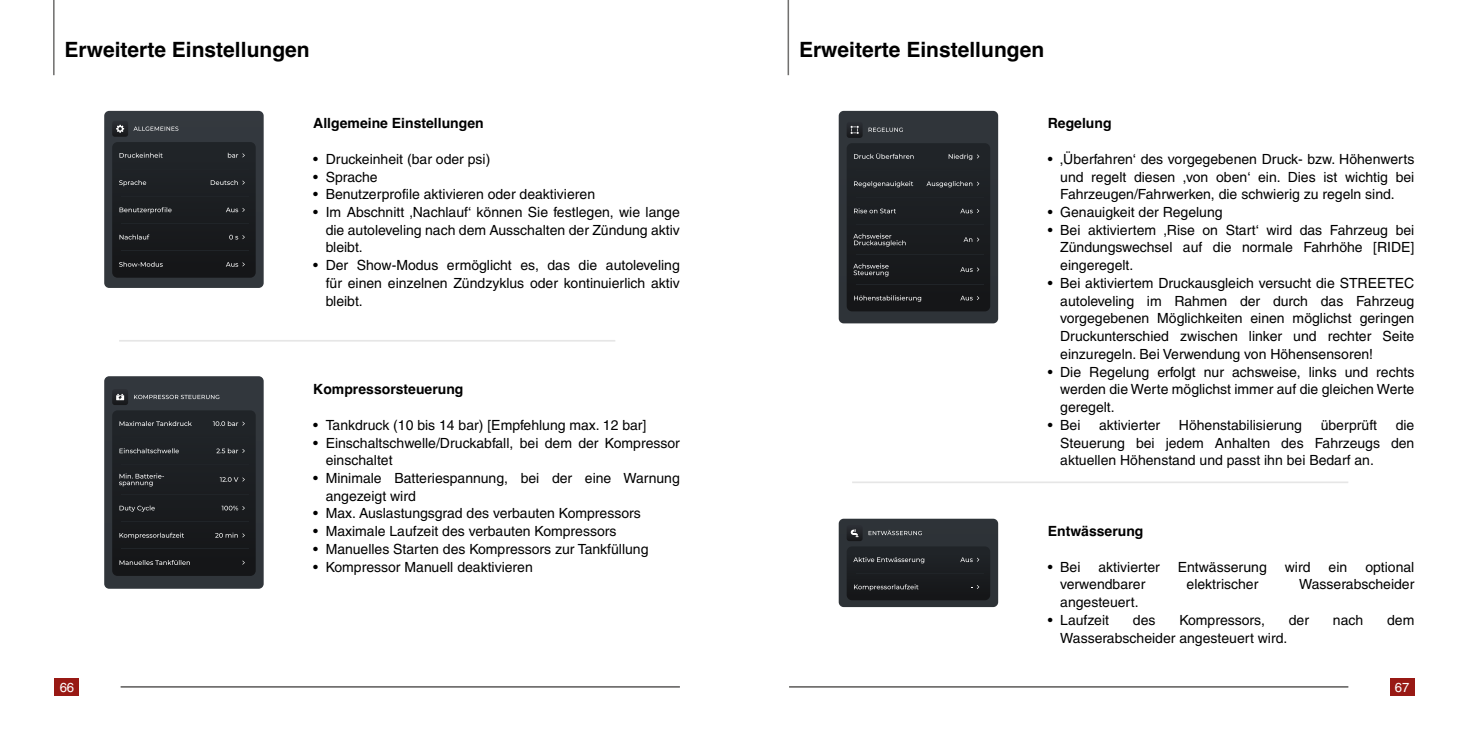
<style>
.page{position:relative;width:1469px;height:735px;background:#fff}
.page>*{position:absolute;margin:0;border:0;box-sizing:border-box;transform-origin:0 0}
.t1{font:700 21px "Helvetica";color:#000}
.t2{font:14px/17.7px "Helvetica";color:#000;text-align:justify}
.t3{font:14px/17.7px "Helvetica";color:#020203;text-align:justify}
.t4{font:700 14px "Helvetica";color:#000}
.t5{font:13.12px "Helvetica";color:#fff}
</style>
<div class="page">
<hr style="left:53px;top:0;width:2px;height:75px;background:#71706f">
<hr style="left:119px;top:340px;width:496px;height:1px;background:#000">
<hr style="left:787px;top:0;width:2px;height:75px;background:#71706f">
<svg style="left:104px;top:111px;width:160px;height:177px;background:#272a2e"></svg>
<svg style="left:104px;top:376px;width:160px;height:212px;background:#2a2d31"></svg>
<svg style="left:838px;top:111px;width:160px;height:212px;background:#2f3235"></svg>
<svg style="left:838px;top:518px;width:160px;height:88px;background:#2a2e31"></svg>
<hr style="left:852px;top:481px;width:496px;height:2px;background:#000">
<hr style="left:121px;top:685px;width:559px;height:2px;background:#71706f">
<div style="left:55px;top:677px;width:24px;height:18px;background:#981914"></div>
<hr style="left:789px;top:685px;width:559px;height:2px;background:#71706f">
<div style="left:1389px;top:677px;width:25px;height:18px;background:#981914"></div>
<h1 class="t1" style="left:64px;top:33px;width:247px">Erweiterte Einstellungen</h1>
<p class="t4" style="left:313px;top:112px;width:172px">Allgemeine Einstellungen</p>
<p class="t2" style="left:313px;top:150px;width:178px">• Druckeinheit (bar oder psi)</p>
<p class="t2" style="left:313px;top:168px;width:66px">• Sprache</p>
<p class="t2" style="left:313px;top:185px;width:283px">• Benutzerprofile aktivieren oder deaktivieren</p>
<p class="t2" style="left:326px;top:203px;width:356px;text-indent:-12px">• Im Abschnitt ‚Nachlauf‘ können Sie festlegen, wie lange die autoleveling nach dem Ausschalten der Zündung aktiv bleibt.</p>
<p class="t2" style="left:326px;top:256px;width:356px;text-indent:-12px">• Der Show-Modus ermöglicht es, das die autoleveling für einen einzelnen Zündzyklus oder kontinuierlich aktiv bleibt.</p>
<p class="t4" style="left:313px;top:378px;width:152px">Kompressorsteuerung</p>
<p class="t2" style="left:313px;top:416px;width:335px">• Tankdruck (10 bis 14 bar) [Empfehlung max. 12 bar]</p>
<p class="t2" style="left:326px;top:433px;width:356px;text-indent:-12px">• Einschaltschwelle/Druckabfall, bei dem der Kompressor einschaltet</p>
<p class="t2" style="left:326px;top:469px;width:356px;text-indent:-12px">• Minimale Batteriespannung, bei der eine Warnung angezeigt wird</p>
<p class="t2" style="left:313px;top:504px;width:329px">• Max. Auslastungsgrad des verbauten Kompressors</p>
<p class="t2" style="left:313px;top:522px;width:305px">• Maximale Laufzeit des verbauten Kompressors</p>
<p class="t2" style="left:313px;top:539px;width:337px">• Manuelles Starten des Kompressors zur Tankfüllung</p>
<p class="t2" style="left:313px;top:557px;width:221px">• Kompressor Manuell deaktivieren</p>
<h1 class="t1" style="left:799px;top:33px;width:247px">Erweiterte Einstellungen</h1>
<p class="t4" style="left:1047px;top:112px;width:65px">Regelung</p>
<p class="t2" style="left:1060px;top:150px;width:356px;text-indent:-12px">• ‚Überfahren‘ des vorgegebenen Druck- bzw. Höhenwerts und regelt diesen ‚von oben‘ ein. Dies ist wichtig bei Fahrzeugen/Fahrwerken, die schwierig zu regeln sind.</p>
<p class="t2" style="left:1047px;top:203px;width:176px">• Genauigkeit der Regelung</p>
<p class="t2" style="left:1060px;top:221px;width:356px;text-indent:-12px">• Bei aktiviertem ‚Rise on Start‘ wird das Fahrzeug bei Zündungswechsel auf die normale Fahrhöhe [RIDE] eingeregelt.</p>
<p class="t2" style="left:1060px;top:274px;width:356px;text-indent:-12px">• Bei aktiviertem Druckausgleich versucht die STREETEC autoleveling im Rahmen der durch das Fahrzeug vorgegebenen Möglichkeiten einen möglichst geringen Druckunterschied zwischen linker und rechter Seite einzuregeln. Bei Verwendung von Höhensensoren!</p>
<p class="t2" style="left:1060px;top:362px;width:356px;text-indent:-12px">• Die Regelung erfolgt nur achsweise, links und rechts werden die Werte möglichst immer auf die gleichen Werte geregelt.</p>
<p class="t3" style="left:1047px;top:416px;width:34px">• Bei</p>
<p class="t3" style="left:1099px;top:416px;width:63px">aktivierter</p>
<p class="t3" style="left:1178px;top:416px;width:125px">Höhenstabilisierung</p>
<p class="t3" style="left:1320px;top:416px;width:58px">überprüft</p>
<p class="t3" style="left:1060px;top:416px;width:356px;text-indent:335px">die Steuerung bei jedem Anhalten des Fahrzeugs den aktuellen Höhenstand und passt ihn bei Bedarf an.</p>
<p class="t4" style="left:1047px;top:519px;width:97px">Entwässerung</p>
<p class="t2" style="left:1047px;top:557px;width:34px">• Bei</p>
<p class="t2" style="left:1098px;top:557px;width:63px">aktivierter</p>
<p class="t2" style="left:1177px;top:557px;width:90px">Entwässerung</p>
<p class="t2" style="left:1284px;top:557px;width:27px">wird</p>
<p class="t2" style="left:1328px;top:557px;width:20px">ein</p>
<p class="t2" style="left:1365px;top:557px;width:51px">optional</p>
<p class="t2" style="left:1060px;top:575px;width:87px">verwendbarer</p>
<p class="t2" style="left:1186px;top:575px;width:73px">elektrischer</p>
<p class="t2" style="left:1299px;top:575px;width:117px">Wasserabscheider</p>
<p class="t2" style="left:1060px;top:593px;width:80px">angesteuert.</p>
<p class="t2" style="left:1047px;top:610px;width:63px">• Laufzeit</p>
<p class="t2" style="left:1132px;top:610px;width:24px">des</p>
<p class="t2" style="left:1179px;top:610px;width:87px">Kompressors,</p>
<p class="t2" style="left:1288px;top:610px;width:22px">der</p>
<p class="t2" style="left:1332px;top:610px;width:32px">nach</p>
<p class="t2" style="left:1387px;top:610px;width:29px">dem</p>
<p class="t2" style="left:1060px;top:628px;width:229px">Wasserabscheider angesteuert wird.</p>
<p class="t5" style="left:60px;top:679px;width:16px">66</p>
<p class="t5" style="left:1394px;top:679px;width:16px">67</p>
</div>
